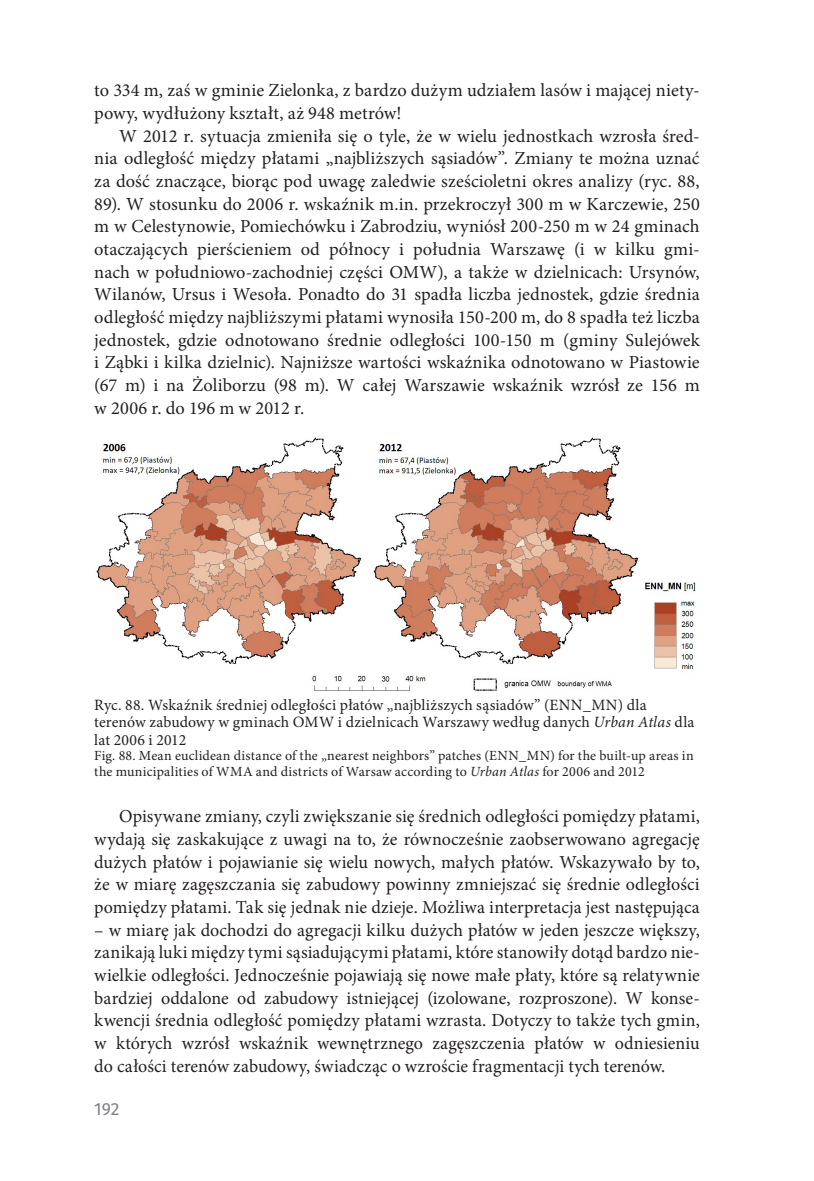
<style>
.page{position:relative;width:814px;height:1181px;background:#fff}
.page>*{position:absolute;margin:0;border:0;box-sizing:border-box;transform-origin:0 0}
.akapit{font:18.38px/22.8px "Minion Pro";letter-spacing:.005em;color:#231f20;text-align:justify}
.t1{font:17.5px "Fira Sans";color:#808285}
.podpis{font:15.75px/17.5px "Minion Pro";letter-spacing:.01em;color:#231f20}
.podpis_ang{font:14px/15.8px "Minion Pro";letter-spacing:.015em;color:#231f20}
.s1{font-style:italic}
</style>
<div class="page">
<img style="left:96px;top:437px;width:600px;height:254px">
<p class="akapit" style="left:94px;top:79px;width:607px">to 334 m, zaś w gminie Zielonka, z bardzo dużym udziałem lasów i mającej niety&shy;powy, wydłużony kształt, aż 948 metrów!</p>
<p class="akapit" style="left:94px;top:124px;width:607px;text-indent:25px">W 2012 r. sytuacja zmieniła się o tyle, że w wielu jednostkach wzrosła śred&shy;nia odległość między płatami „najbliższych sąsiadów”. Zmiany te można uznać za dość znaczące, biorąc pod uwagę zaledwie sześcioletni okres analizy (ryc. 88, 89). W stosunku do 2006 r. wskaźnik m.in. przekroczył 300 m w Karczewie, 250 m w Celestynowie, Pomiechówku i Zabrodziu, wyniósł 200-250 m w 24 gminach otaczających pierścieniem od północy i południa Warszawę (i w kilku gmi&shy;nach w południowo-zachodniej części OMW), a także w dzielnicach: Ursynów, Wilanów, Ursus i Wesoła. Ponadto do 31 spadła liczba jednostek, gdzie średnia odległość między najbliższymi płatami wynosiła 150-200 m, do 8 spadła też liczba jednostek, gdzie odnotowano średnie odległości 100-150 m (gminy Sulejówek i Ząbki i kilka dzielnic). Najniższe wartości wskaźnika odnotowano w Piastowie (67 m) i na Żoliborzu (98 m). W całej Warszawie wskaźnik wzrósł ze 156 m w 2006 r. do 196 m w 2012 r.</p>
<p class="podpis" style="left:94px;top:696px;width:601px">Ryc. 88. Wskaźnik średniej odległości płatów „najbliższych sąsiadów” (ENN_MN) dla terenów zabudowy w gminach OMW i dzielnicach Warszawy według danych <span class="s1">Urban Atlas</span> dla lat 2006 i 2012</p>
<p class="podpis_ang" style="left:94px;top:748px;width:601px">Fig. 88. Mean euclidean distance of the „nearest neighbors” patches (ENN_MN) for the built-up areas in the municipalities of WMA and districts of Warsaw according to <span class="s1">Urban Atlas</span> for 2006 and 2012</p>
<p class="akapit" style="left:94px;top:805px;width:607px;text-indent:25px">Opisywane zmiany, czyli zwiększanie się średnich odległości pomiędzy płatami, wydają się zaskakujące z uwagi na to, że równocześnie zaobserwowano agregację dużych płatów i pojawianie się wielu nowych, małych płatów. Wskazywało by to, że w miarę zagęszczania się zabudowy powinny zmniejszać się średnie odległości pomiędzy płatami. Tak się jednak nie dzieje. Możliwa interpretacja jest następująca</p>
<p class="akapit" style="left:94px;top:918px;width:607px">– w miarę jak dochodzi do agregacji kilku dużych płatów w jeden jeszcze większy, zanikają luki między tymi sąsiadującymi płatami, które stanowiły dotąd bardzo nie&shy;wielkie odległości. Jednocześnie pojawiają się nowe małe płaty, które są relatywnie bardziej oddalone od zabudowy istniejącej (izolowane, rozproszone). W konse&shy;kwencji średnia odległość pomiędzy płatami wzrasta. Dotyczy to także tych gmin, w których wzrósł wskaźnik wewnętrznego zagęszczenia płatów w odniesieniu do całości terenów zabudowy, świadcząc o wzroście fragmentacji tych terenów.</p>
<p class="t1" style="left:94px;top:1096px;width:27px">192</p>
</div>
